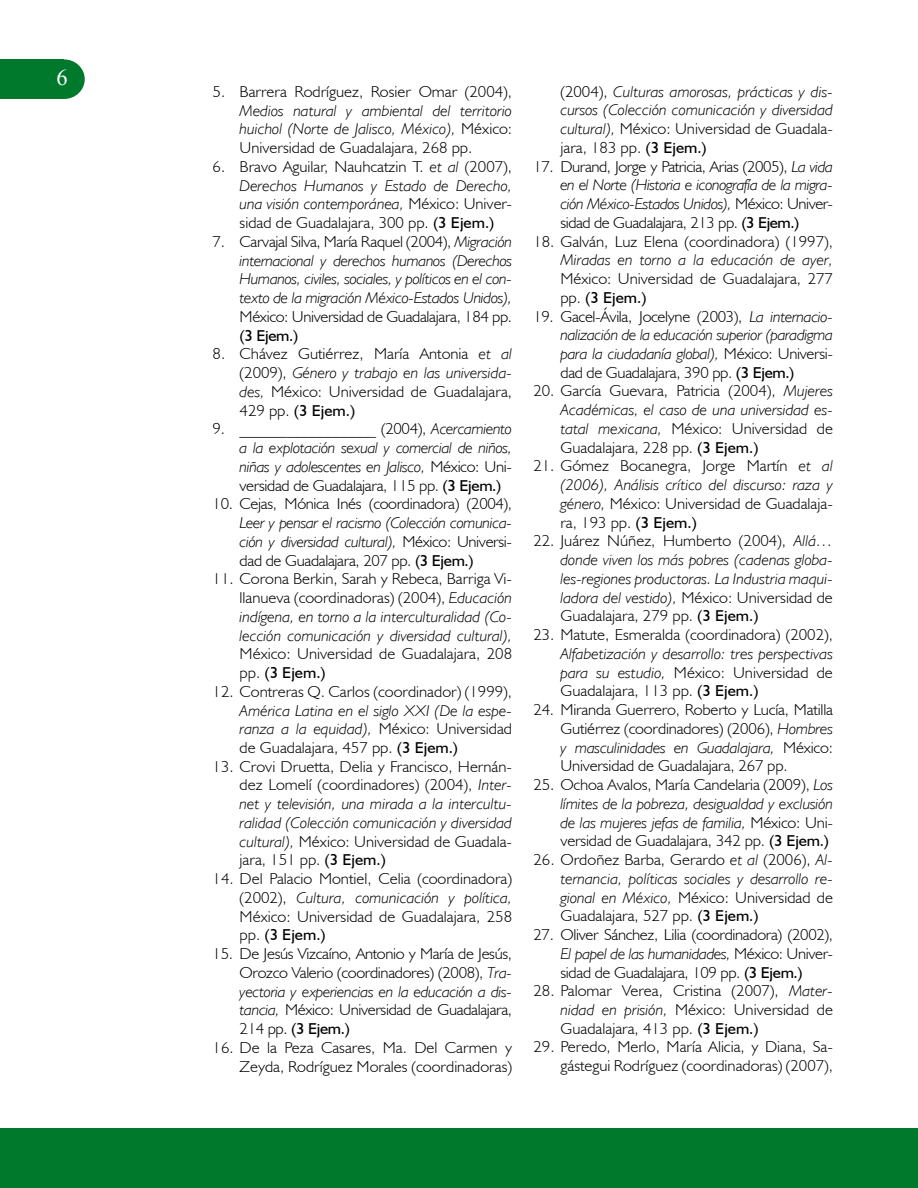
<style>
.page{position:relative;width:918px;height:1188px;background:#fff}
.page>*{position:absolute;margin:0;border:0;box-sizing:border-box;transform-origin:0 0}
.t1{font:22.5px "Times New Roman";color:#fff}
.t2{font:300 15.75px/18.8px "Humanist 521 BT";color:#000;text-align:justify;scale:1.06 1}
.t3{font:italic 300 15.75px/18.8px "Humanist 521 BT";color:#000;text-align:justify;scale:1.06 1}
.t4{font:300 15.75px "Humanist 521 BT";letter-spacing:-.02em;color:#000;scale:1.06 1}
.t5{font:15.75px "Humanist 521 BT";color:#000;scale:1.06 1}
.s1{font-style:normal}
.s2{font-style:italic}
.s3{font-weight:400}
.s4{font-weight:400;font-style:normal}
</style>
<div class="page">
<div style="left:0;top:59px;width:64px;height:40px;background:#00792c"></div>
<div style="left:44px;top:59px;width:41px;height:40px;background:#00792c;border-radius:50%"></div>
<div style="left:0;top:1128px;width:918px;height:60px;background:#00792c"></div>
<h1 class="t1" style="left:57px;top:63px;width:13px">6</h1>
<p class="t2" style="left:213px;top:82px;width:284px">5. Barrera Rodríguez, Rosier Omar (2004),</p>
<p class="t3" style="left:240px;top:101px;width:259px">Medios natural y ambiental del territorio huichol (Norte de Jalisco, México), <span class="s1">México:<br>Universidad de Guadalajara, 268 pp.</span></p>
<p class="t2" style="left:240px;top:157px;width:259px;text-indent:-27px">6. Bravo Aguilar, Nauhcatzin T. <span class="s2">et al</span> (2007), <span class="s2">Derechos Humanos y Estado de Derecho, una visión contemporánea,</span> México: Univer&shy;sidad de Guadalajara, 300 pp. <span class="s3">(3 Ejem.)</span></p>
<p class="t3" style="left:240px;top:232px;width:259px;text-indent:-27px"><span class="s1">7. Carvajal Silva, María Raquel (2004),</span> Migración internacional y derechos humanos (Derechos Humanos, civiles, sociales, y políticos en el con&shy;texto de la migración México-Estados Unidos),</p>
<p class="t4" style="left:240px;top:307px;width:259px">México: Universidad de Guadalajara, 184 pp.</p>
<p class="t5" style="left:240px;top:326px;width:57px">(3 Ejem.)</p>
<p class="t2" style="left:240px;top:344px;width:259px;text-indent:-27px">8. Chávez Gutiérrez, María Antonia <span class="s2">et al </span>(2009), <span class="s2">Género y trabajo en las universida&shy;des,</span> México: Universidad de Guadalajara, 429 pp. <span class="s3">(3 Ejem.)</span></p>
<p class="t3" style="left:240px;top:419px;width:259px;text-indent:-27px"><span class="s1">9. _________________ (2004),</span> Acercamiento a la explotación sexual y comercial de niños, niñas y adolescentes en Jalisco, <span class="s1">México: Uni&shy;versidad de Guadalajara, 115 pp.</span> <span class="s4">(3 Ejem.)</span></p>
<p class="t4" style="left:213px;top:494px;width:284px">10. Cejas, Mónica Inés (coordinadora) (2004),</p>
<p class="t3" style="left:240px;top:513px;width:259px">Leer y pensar el racismo (Colección comunica&shy;ción y diversidad cultural), <span class="s1">México: Universi&shy;dad de Guadalajara, 207 pp.</span> <span class="s4">(3 Ejem.)</span></p>
<p class="t3" style="left:240px;top:569px;width:259px;text-indent:-27px"><span class="s1">11. Corona Berkin, Sarah y Rebeca, Barriga Vi&shy;llanueva (coordinadoras) (2004),</span> Educación indígena, en torno a la interculturalidad (Co&shy;lección comunicación y diversidad cultural),</p>
<p class="t2" style="left:240px;top:644px;width:259px">México: Universidad de Guadalajara, 208 pp. <span class="s3">(3 Ejem.)</span></p>
<p class="t2" style="left:213px;top:682px;width:284px">12. Contreras Q. Carlos (coordinador) (1999),</p>
<p class="t3" style="left:240px;top:701px;width:259px">América Latina en el siglo XXI (De la espe&shy;ranza a la equidad), <span class="s1">México: Universidad de Guadalajara, 457 pp.</span> <span class="s4">(3 Ejem.)</span></p>
<p class="t2" style="left:240px;top:757px;width:259px;text-indent:-27px">13. Crovi Druetta, Delia y Francisco, Hernán&shy;dez Lomelí (coordinadores) (2004), <span class="s2">Inter&shy;net y televisión, una mirada a la intercultu&shy;ralidad (Colección comunicación y diversidad cultural),</span> México: Universidad de Guadala&shy;jara, 151 pp. <span class="s3">(3 Ejem.)</span></p>
<p class="t2" style="left:240px;top:869px;width:259px;text-indent:-27px">14. Del Palacio Montiel, Celia (coordinadora) (2002), <span class="s2">Cultura, comunicación y política, </span>México: Universidad de Guadalajara, 258 pp. <span class="s3">(3 Ejem.)</span></p>
<p class="t2" style="left:240px;top:944px;width:259px;text-indent:-27px">15. De Jesús Vizcaíno, Antonio y María de Jesús, Orozco Valerio (coordinadores) (2008), <span class="s2">Tra&shy;yectoria y experiencias en la educación a dis&shy;tancia,</span> México: Universidad de Guadalajara, 214 pp. <span class="s3">(3 Ejem.)</span></p>
<p class="t2" style="left:213px;top:1038px;width:284px;text-align:right">16. De la Peza Casares, Ma. Del Carmen y<br>Zeyda, Rodríguez Morales (coordinadoras)</p>
<p class="t3" style="left:560px;top:82px;width:259px"><span class="s1">(2004),</span> Culturas amorosas, prácticas y dis&shy;cursos (Colección comunicación y diversidad cultural), <span class="s1">México: Universidad de Guadala&shy;jara, 183 pp.</span> <span class="s4">(3 Ejem.)</span></p>
<p class="t2" style="left:560px;top:157px;width:259px;text-indent:-27px">17. Durand, Jorge y Patricia, Arias (2005), <span class="s2">La vida en el Norte (Historia e iconografía de la migra&shy;ción México-Estados Unidos),</span> México: Univer&shy;sidad de Guadalajara, 213 pp. <span class="s3">(3 Ejem.)</span></p>
<p class="t2" style="left:533px;top:232px;width:284px">18. Galván, Luz Elena (coordinadora) (1997),</p>
<p class="t3" style="left:560px;top:250px;width:259px">Miradas en torno a la educación de ayer,</p>
<p class="t2" style="left:560px;top:269px;width:259px">México: Universidad de Guadalajara, 277 pp. <span class="s3">(3 Ejem.)</span></p>
<p class="t3" style="left:560px;top:307px;width:259px;text-indent:-27px"><span class="s1">19. Gacel-Ávila, Jocelyne (2003),</span> La internacio&shy;nalización de la educación superior (paradigma para la ciudadanía global), <span class="s1">México: Universi&shy;dad de Guadalajara, 390 pp.</span> <span class="s4">(3 Ejem.)</span></p>
<p class="t2" style="left:560px;top:381px;width:259px;text-indent:-27px">20. García Guevara, Patricia (2004), <span class="s2">Mujeres Académicas, el caso de una universidad es&shy;tatal mexicana,</span> México: Universidad de Guadalajara, 228 pp. <span class="s3">(3 Ejem.)</span></p>
<p class="t2" style="left:560px;top:456px;width:259px;text-indent:-27px">21. Gómez Bocanegra, Jorge Martín <span class="s2">et al (2006), Análisis crítico del discurso: raza y género,</span> México: Universidad de Guadalaja&shy;ra, 193 pp. <span class="s3">(3 Ejem.)</span></p>
<p class="t3" style="left:560px;top:531px;width:259px;text-indent:-27px"><span class="s1">22. Juárez Núñez, Humberto (2004),</span> Allá… donde viven los más pobres (cadenas globa&shy;les-regiones productoras. La Industria maqui&shy;ladora del vestido), <span class="s1">México: Universidad de Guadalajara, 279 pp.</span> <span class="s4">(3 Ejem.)</span></p>
<p class="t2" style="left:533px;top:625px;width:284px">23. Matute, Esmeralda (coordinadora) (2002),</p>
<p class="t3" style="left:560px;top:644px;width:259px">Alfabetización y desarrollo: tres perspectivas para su estudio, <span class="s1">México: Universidad de Guadalajara, 113 pp.</span> <span class="s4">(3 Ejem.)</span></p>
<p class="t2" style="left:560px;top:700px;width:259px;text-indent:-27px">24. Miranda Guerrero, Roberto y Lucía, Matilla Gutiérrez (coordinadores) (2006), <span class="s2">Hombres y masculinidades en Guadalajara,</span> México:<br>Universidad de Guadalajara, 267 pp.</p>
<p class="t2" style="left:560px;top:775px;width:259px;text-indent:-27px">25. Ochoa Avalos, María Candelaria (2009), <span class="s2">Los límites de la pobreza, desigualdad y exclusión de las mujeres jefas de familia,</span> México: Uni&shy;versidad de Guadalajara, 342 pp. <span class="s3">(3 Ejem.)</span></p>
<p class="t2" style="left:561px;top:850px;width:259px;text-indent:-27px">26. Ordoñez Barba, Gerardo <span class="s2">et al</span> (2006), <span class="s2">Al&shy;ternancia, políticas sociales y desarrollo re&shy;gional en México,</span> México: Universidad de Guadalajara, 527 pp. <span class="s3">(3 Ejem.)</span></p>
<p class="t2" style="left:561px;top:925px;width:259px;text-indent:-27px">27. Oliver Sánchez, Lilia (coordinadora) (2002), <span class="s2">El papel de las humanidades,</span> México: Univer&shy;sidad de Guadalajara, 109 pp. <span class="s3">(3 Ejem.)</span></p>
<p class="t2" style="left:561px;top:981px;width:259px;text-indent:-27px">28. Palomar Verea, Cristina (2007), <span class="s2">Mater&shy;nidad en prisión,</span> México: Universidad de Guadalajara, 413 pp. <span class="s3">(3 Ejem.)</span></p>
<p class="t2" style="left:534px;top:1037px;width:284px;text-align:right">29. Peredo, Merlo, María Alicia, y Diana, Sa&shy;gástegui Rodríguez (coordinadoras) (2007),</p>
</div>
